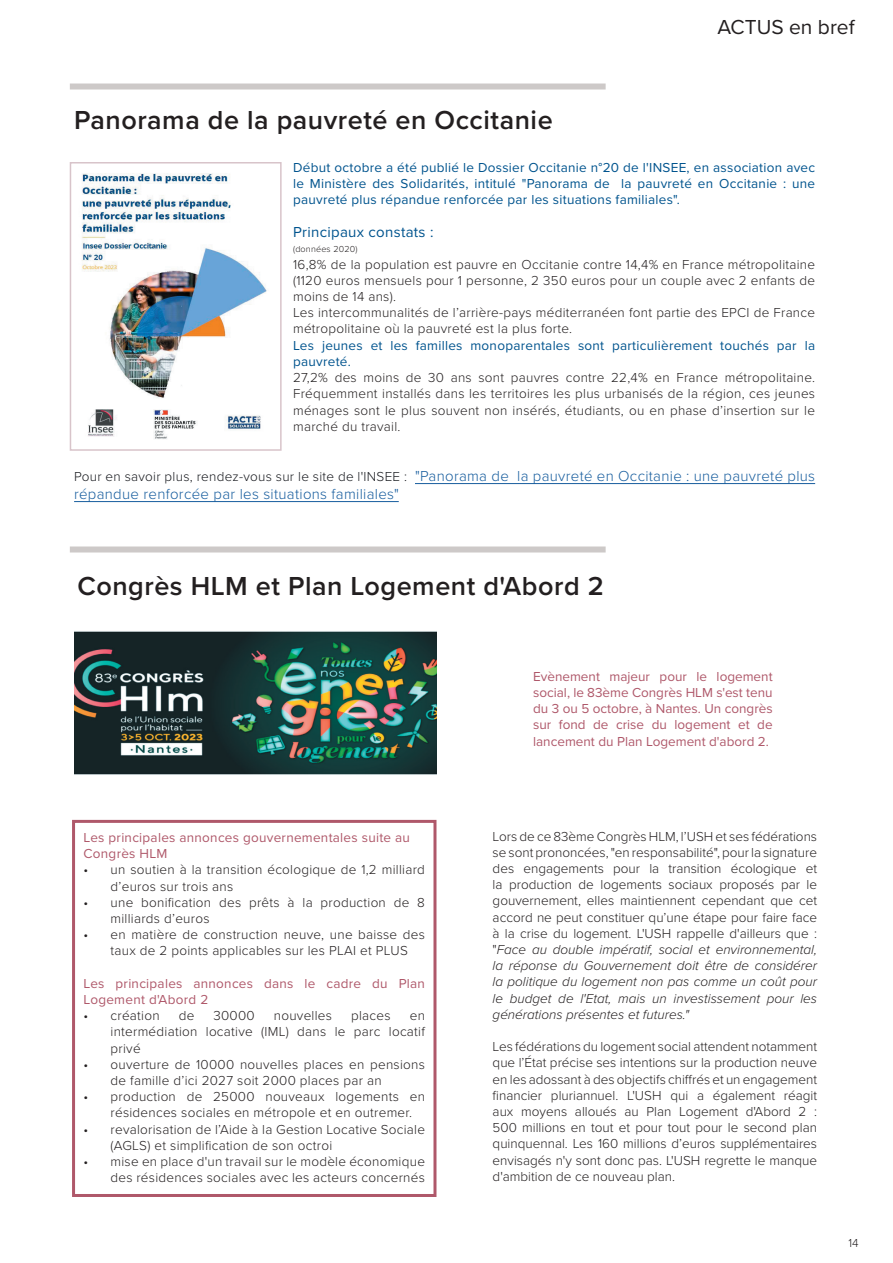
<style>
.page{position:relative;width:893px;height:1263px;background:#fff}
.page>*{position:absolute;margin:0;border:0;box-sizing:border-box;transform-origin:0 0}
.t1{font:600 27px "Proxima Nova";letter-spacing:.02em;color:#231f20}
.t2{font:21px "Proxima Nova";color:#231f20}
.t3{font:300 15px/18px "Proxima Nova";letter-spacing:.02em;color:#175d9e}
.t4{font:15px "Proxima Nova";letter-spacing:.02em;color:#00548e}
.t5{font:300 13.5px/16.2px "Proxima Nova";letter-spacing:.02em;color:#231f20}
.t6{font:13.5px/16.2px "Proxima Nova";letter-spacing:.02em;color:#00548e;text-align:justify}
.t7{font:13.5px/16.2px "Proxima Nova";letter-spacing:.02em;color:#af586a}
.t8{font:300 12px "Proxima Nova";color:#231f20}
.t9{font:300 9px "Proxima Nova";letter-spacing:.02em;color:#231f20}
.s1{font-size:13.5px;color:#16181d}
.s2{font-style:italic}
</style>
<div class="page">
<hr style="left:415px;top:483px;width:400px;height:1px;background:#175d9e">
<hr style="left:74px;top:501px;width:325px;height:1px;background:#175d9e">
<div style="left:70px;top:84px;width:536px;height:6px;background:#cdc9c8"></div>
<div style="left:70px;top:546px;width:536px;height:6px;background:#cdc9c8"></div>
<img style="left:82px;top:173px;width:185px;height:266px">
<div style="left:70px;top:162px;width:212px;height:289px;border:2px solid #d8c4ca"></div>
<img style="left:75px;top:631px;width:362px;height:144px">
<div style="left:72px;top:820px;width:364px;height:377px;border:3px solid #af586a"></div>
<h1 class="t1" style="left:74px;top:100px;width:480px">Panorama de la pauvreté en Occitanie</h1>
<h2 class="t2" style="left:717px;top:11px;width:139px">ACTUS en bref</h2>
<p class="t6" style="left:293px;top:159px;width:524px">Début octobre a été publié le Dossier Occitanie n°20 de l'INSEE, en association avec le Ministère des Solidarités, intitulé "Panorama de la pauvreté en Occitanie : une pauvreté plus répandue renforcée par les situations familiales".</p>
<p class="t4" style="left:293px;top:221px;width:142px">Principaux constats :</p>
<p class="t9" style="left:293px;top:243px;width:66px">(données 2020)</p>
<p class="t5" style="left:293px;top:255px;width:524px">16,8% de la population est pauvre en Occitanie contre 14,4% en France métropolitaine (1120 euros mensuels pour 1 personne, 2 350 euros pour un couple avec 2 enfants de moins de 14 ans).<br>Les intercommunalités de l’arrière-pays méditerranéen font partie des EPCI de France métropolitaine où la pauvreté est la plus forte.</p>
<p class="t6" style="left:293px;top:336px;width:523px">Les jeunes et les familles monoparentales sont particulièrement touchés par la pauvreté.</p>
<p class="t5" style="left:293px;top:369px;width:524px;text-align:justify">27,2% des moins de 30 ans sont pauvres contre 22,4% en France métropolitaine.<br>Fréquemment installés dans les territoires les plus urbanisés de la région, ces jeunes ménages sont le plus souvent non insérés, étudiants, ou en phase d’insertion sur le marché du travail.</p>
<p class="t3" style="left:74px;top:466px;width:743px"><span class="s1">Pour en savoir plus, rendez-vous sur le site de l'INSEE :</span> "Panorama de la pauvreté en Occitanie : une pauvreté plus répandue renforcée par les situations familiales"</p>
<h1 class="t1" style="left:77px;top:566px;width:528px">Congrès HLM et Plan Logement d'Abord 2</h1>
<p class="t7" style="left:84px;top:829px;width:328px">Les principales annonces gouvernementales suite au<br>Congrès HLM</p>
<p class="t5" style="left:111px;top:861px;width:316px;text-indent:-27px">• un soutien à la transition écologique de 1,2 milliard d’euros sur trois ans</p>
<p class="t5" style="left:111px;top:893px;width:316px;text-indent:-27px">• une bonification des prêts à la production de 8 milliards d’euros</p>
<p class="t5" style="left:111px;top:926px;width:316px;text-indent:-27px">• en matière de construction neuve, une baisse des taux de 2 points applicables sur les PLAI et PLUS</p>
<p class="t7" style="left:84px;top:975px;width:343px">Les principales annonces dans le cadre du Plan<br>Logement d'Abord 2</p>
<p class="t5" style="left:84px;top:1007px;width:78px">• création</p>
<p class="t5" style="left:179px;top:1007px;width:17px">de</p>
<p class="t5" style="left:213px;top:1007px;width:43px">30000</p>
<p class="t5" style="left:274px;top:1007px;width:60px">nouvelles</p>
<p class="t5" style="left:351px;top:1007px;width:41px">places</p>
<p class="t5" style="left:111px;top:1007px;width:316px;text-align:justify;text-indent:299px">en intermédiation locative (IML) dans le parc locatif privé</p>
<p class="t5" style="left:111px;top:1055px;width:316px;text-indent:-27px">• ouverture de 10000 nouvelles places en pensions de famille d’ici 2027 soit 2000 places par an</p>
<p class="t5" style="left:111px;top:1088px;width:316px;text-indent:-27px">• production de 25000 nouveaux logements en résidences sociales en métropole et en outremer.</p>
<p class="t5" style="left:111px;top:1120px;width:316px;text-indent:-27px">• revalorisation de l’Aide à la Gestion Locative Sociale (AGLS) et simplification de son octroi</p>
<p class="t5" style="left:84px;top:1153px;width:343px;text-align:right">• mise en place d'un travail sur le modèle économique des résidences sociales avec les acteurs concernés</p>
<p class="t7" style="left:533px;top:667px;width:241px;text-align:justify">Evènement majeur pour le logement social, le 83ème Congrès HLM s'est tenu du 3 ou 5 octobre, à Nantes. Un congrès sur fond de crise du logement et de lancement du Plan Logement d'abord 2.</p>
<p class="t5" style="left:493px;top:827px;width:326px;text-align:justify">Lors de ce 83ème Congrès HLM, l’USH et ses fédérations se sont prononcées, "en responsabilité", pour la signature des engagements pour la transition écologique et la production de logements sociaux proposés par le gouvernement, elles maintiennent cependant que cet accord ne peut constituer qu’une étape pour faire face à la crise du logement. L'USH rappelle d'ailleurs que : "<span class="s2">Face au double impératif, social et environnemental, la réponse du Gouvernement doit être de considérer la politique du logement non pas comme un coût pour le budget de l'Etat, mais un investissement pour les générations présentes et futures."</span></p>
<p class="t5" style="left:493px;top:1038px;width:326px;text-align:justify">Les fédérations du logement social attendent notamment que l’État précise ses intentions sur la production neuve en les adossant à des objectifs chiffrés et un engagement financier pluriannuel. L'USH qui a également réagit aux moyens alloués au Plan Logement d'Abord 2 :<br>500 millions en tout et pour tout pour le second plan quinquennal. Les 160 millions d’euros supplémentaires envisagés n'y sont donc pas. L'USH regrette le manque d'ambition de ce nouveau plan.</p>
<p class="t8" style="left:848px;top:1234px;width:12px">14</p>
</div>
